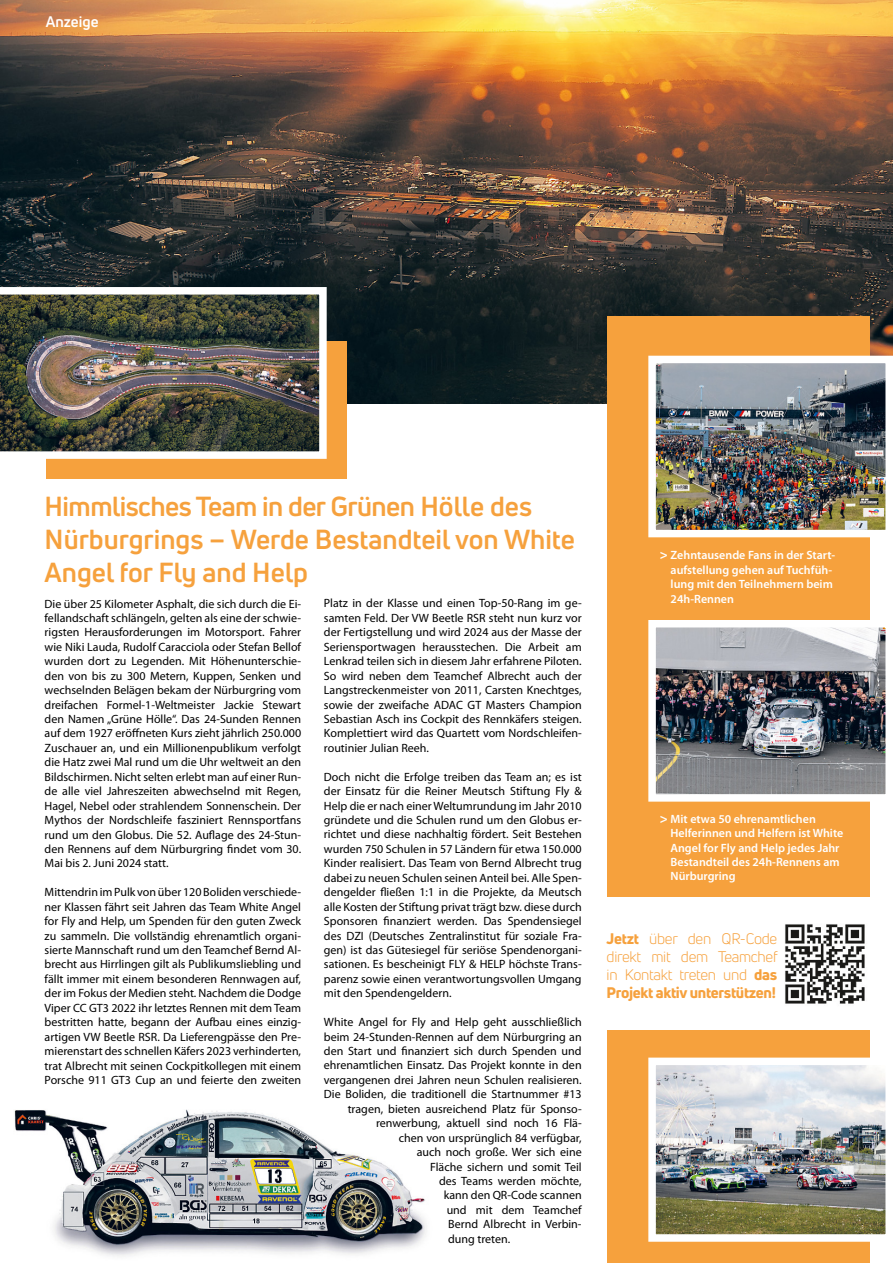
<style>
.page{position:relative;width:893px;height:1263px;background:#fff}
.page>*{position:absolute;margin:0;border:0;box-sizing:border-box;transform-origin:0 0}
.t1{font:700 27px/33px "Uni Neue";color:#f6a13d}
.t2{font:15px/18px "Uni Neue";letter-spacing:-.02em;color:#f6a13d;text-align:justify}
.t3{font:700 15px "Uni Neue";color:#fff}
.t4{font:12px/14.4px "Myriad Pro";color:#000;text-align:justify}
.t5{font:600 12px/14.4px "Myriad Pro";color:#fff}
.s1{font-weight:700;font-size:13.5px}
.s2{font-weight:800}
</style>
<div class="page">
<img style="left:0;top:0;width:893px;height:403px">
<div style="left:607px;top:316px;width:262px;height:947px;background:#f6a13d"></div>
<img style="left:657px;top:365px;width:227px;height:163px">
<div style="left:648px;top:356px;width:245px;height:181px;border:8px solid #fff"></div>
<img style="left:657px;top:629px;width:227px;height:164px">
<div style="left:648px;top:620px;width:245px;height:182px;border:8px solid #fff"></div>
<div style="left:597px;top:897px;width:296px;height:133px;background:#fff"></div>
<img style="left:657px;top:1066px;width:227px;height:167px">
<div style="left:648px;top:1057px;width:245px;height:185px;border:8px solid #fff"></div>
<img style="left:14px;top:1109px;width:412px;height:147px">
<img style="left:785px;top:924px;width:80px;height:80px">
<div style="left:46px;top:341px;width:301px;height:137px;background:#f6a13d"></div>
<img style="left:0;top:287px;width:327px;height:172px">
<p class="t3" style="left:46px;top:13px;width:54px">Anzeige</p>
<p class="t1" style="left:45px;top:489px;width:532px">Himmlisches Team in der Grünen Hölle des<br>Nürburgrings – Werde Bestandteil von White<br>Angel for Fly and Help</p>
<p class="t4" style="left:45px;top:596px;width:258px">Die über 25 Kilometer Asphalt, die sich durch die Ei&shy;fellandschaft schlängeln, gelten als eine der schwie&shy;rigsten Herausforderungen im Motorsport. Fahrer wie Niki Lauda, Rudolf Caracciola oder Stefan Bellof wurden dort zu Legenden. Mit Höhenunterschie&shy;den von bis zu 300 Metern, Kuppen, Senken und wechselnden Belägen bekam der Nürburgring vom dreifachen Formel-1-Weltmeister Jackie Stewart den Namen „Grüne Hölle“. Das 24-Sunden Rennen auf dem 1927 eröffneten Kurs zieht jährlich 250.000<br>Zuschauer an, und ein Millionenpublikum verfolgt die Hatz zwei Mal rund um die Uhr weltweit an den Bildschirmen. Nicht selten erlebt man auf einer Run&shy;de alle viel Jahreszeiten abwechselnd mit Regen, Hagel, Nebel oder strahlendem Sonnenschein. Der Mythos der Nordschleife fasziniert Rennsportfans rund um den Globus. Die 52. Auflage des 24-Stun&shy;den Rennens auf dem Nürburgring findet vom 30.<br>Mai bis 2. Juni 2024 statt.</p>
<p class="t4" style="left:45px;top:885px;width:258px">Mittendrin im Pulk von über 120 Boliden verschiede&shy;ner Klassen fährt seit Jahren das Team White Angel for Fly and Help, um Spenden für den guten Zweck zu sammeln. Die vollständig ehrenamtlich organi&shy;sierte Mannschaft rund um den Teamchef Bernd Al&shy;brecht aus Hirrlingen gilt als Publikumsliebling und fällt immer mit einem besonderen Rennwagen auf, der im Fokus der Medien steht. Nachdem die Dodge Viper CC GT3 2022 ihr letztes Rennen mit dem Team bestritten hatte, begann der Aufbau eines einzig-</p>
<p class="t4" style="left:45px;top:1029px;width:258px">artigen VW Beetle RSR. Da Lieferengpässe den Pre&shy;mierenstart des schnellen Käfers 2023 verhinderten, trat Albrecht mit seinen Cockpitkollegen mit einem Porsche 911 GT3 Cup an und feierte den zweiten</p>
<p class="t4" style="left:324px;top:596px;width:259px">Platz in der Klasse und einen Top-50-Rang im ge&shy;samten Feld. Der VW Beetle RSR steht nun kurz vor der Fertigstellung und wird 2024 aus der Masse der Seriensportwagen herausstechen. Die Arbeit am Lenkrad teilen sich in diesem Jahr erfahrene Piloten.<br>So wird neben dem Teamchef Albrecht auch der Langstreckenmeister von 2011, Carsten Knechtges, sowie der zweifache ADAC GT Masters Champion Sebastian Asch ins Cockpit des Rennkäfers steigen.<br>Komplettiert wird das Quartett vom Nordschleifen&shy;routinier Julian Reeh.</p>
<p class="t4" style="left:324px;top:769px;width:259px">Doch nicht die Erfolge treiben das Team an; es ist der Einsatz für die Reiner Meutsch Stiftung Fly &amp; Help die er nach einer Weltumrundung im Jahr 2010 gründete und die Schulen rund um den Globus er&shy;richtet und diese nachhaltig fördert. Seit Bestehen wurden 750 Schulen in 57 Ländern für etwa 150.000<br>Kinder realisiert. Das Team von Bernd Albrecht trug dabei zu neuen Schulen seinen Anteil bei. Alle Spen&shy;dengelder fließen 1:1 in die Projekte, da Meutsch alle Kosten der Stiftung privat trägt bzw. diese durch Sponsoren finanziert werden. Das Spendensiegel des DZI (Deutsches Zentralinstitut für soziale Fra&shy;gen) ist das Gütesiegel für seriöse Spendenorgani&shy;sationen. Es bescheinigt FLY &amp; HELP höchste Trans&shy;parenz sowie einen verantwortungsvollen Umgang mit den Spendengeldern.</p>
<p class="t4" style="left:324px;top:1015px;width:259px">White Angel for Fly and Help geht ausschließlich</p>
<p class="t4" style="left:324px;top:1029px;width:259px">beim 24-Stunden-Rennen auf dem Nürburgring an</p>
<p class="t4" style="left:324px;top:1044px;width:259px">den Start und finanziert sich durch Spenden und</p>
<p class="t4" style="left:324px;top:1058px;width:259px">ehrenamtlichen Einsatz. Das Projekt konnte in den</p>
<p class="t4" style="left:324px;top:1072px;width:259px">vergangenen drei Jahren neun Schulen realisieren.</p>
<p class="t4" style="left:324px;top:1087px;width:259px">Die Boliden, die traditionell die Startnummer #13</p>
<p class="t4" style="left:348px;top:1101px;width:235px">tragen, bieten ausreichend Platz für Sponso-</p>
<p class="t4" style="left:486px;top:1116px;width:97px">sind noch 16 Flä-</p>
<p class="t4" style="left:399px;top:1130px;width:184px">chen von ursprünglich 84 verfügbar,</p>
<p class="t4" style="left:417px;top:1145px;width:166px">auch noch große. Wer sich eine</p>
<p class="t4" style="left:430px;top:1159px;width:153px">Fläche sichern und somit Teil</p>
<p class="t4" style="left:439px;top:1173px;width:144px">des Teams werden möchte,</p>
<p class="t4" style="left:444px;top:1188px;width:139px">kann den QR-Code scannen</p>
<p class="t4" style="left:476px;top:1202px;width:107px">mit dem Teamchef</p>
<p class="t4" style="left:448px;top:1217px;width:135px">Bernd Albrecht in Verbin-</p>
<p class="t4" style="left:448px;top:1231px;width:64px">dung treten.</p>
<p class="t4" style="left:376px;top:1116px;width:106px">renwerbung, aktuell</p>
<p class="t4" style="left:447px;top:1202px;width:22px">und</p>
<p class="t5" style="left:671px;top:548px;width:166px;text-indent:-11px"><span class="s1">&gt;</span> Zehntausende Fans in der Start&shy;aufstellung gehen auf Tuchfüh&shy;lung mit den Teilnehmern beim<br>24h-Rennen</p>
<p class="t5" style="left:670px;top:811px;width:174px;text-indent:-11px"><span class="s1">&gt;</span> Mit etwa 50 ehrenamtlichen<br>Helferinnen und Helfern ist White<br>Angel for Fly and Help jedes Jahr<br>Bestandteil des 24h-Rennens am<br>Nürburgring</p>
<p class="t2" style="left:607px;top:930px;width:173px"><span class="s2">Jetzt</span> über den QR-Code direkt mit dem Teamchef in Kontakt treten und <span class="s2">das Projekt aktiv unterstützen!</span></p>
</div>
